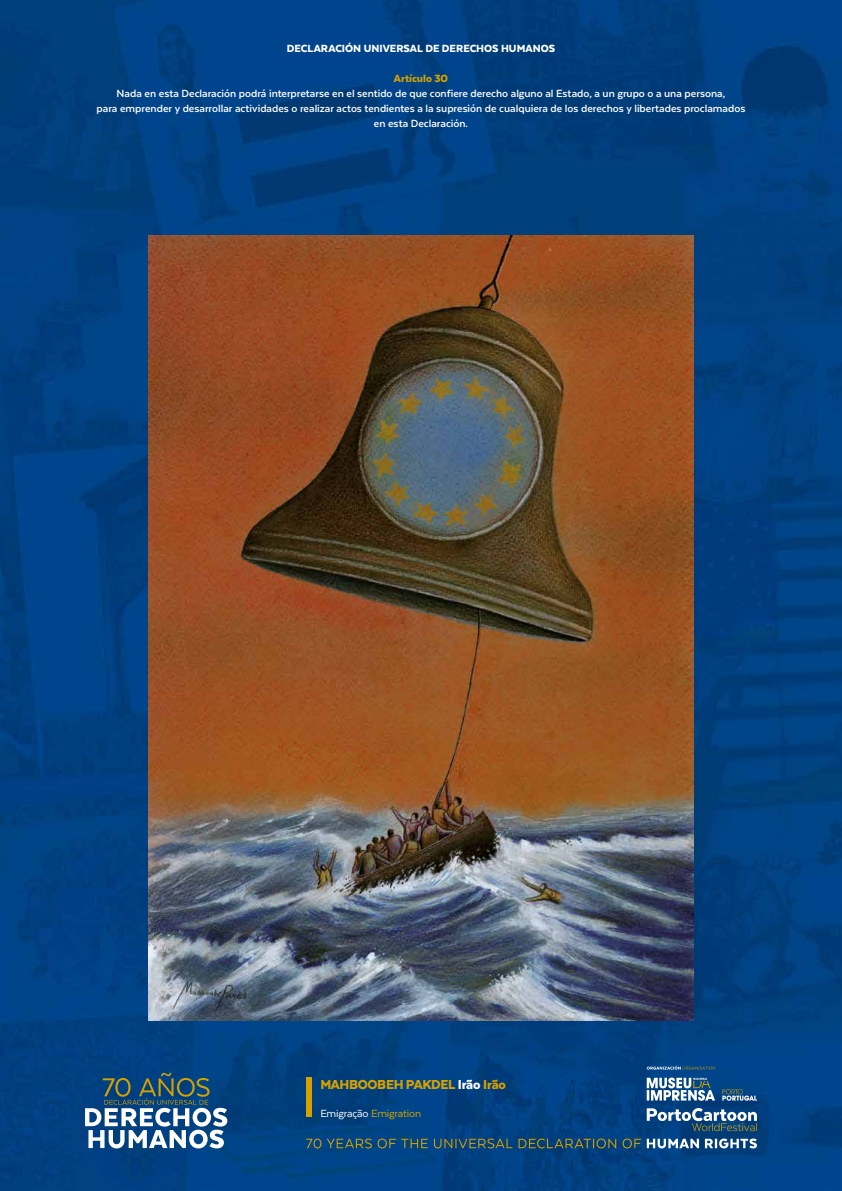
<style>
.page{position:relative;width:842px;height:1191px;background:#fff}
.page>*{position:absolute;margin:0;border:0;box-sizing:border-box;transform-origin:0 0}
.t1{font:900 15px "Texta";letter-spacing:-.02em;color:#d4a100}
.t2{font:700 12px/15px "Texta";color:#fff;text-align:center}
.t3{font:900 12px "Texta";color:#fff}
.t4{font:12px "Texta";letter-spacing:-.015em;color:#d4a100}
.t5{font:900 12px "Texta";color:#d4a100}
.s1{color:#fff}
</style>
<div class="page">
<img style="left:0;top:0;width:842px;height:1191px">
<svg style="left:647px;top:1138px;width:110px;height:10px"></svg>
<svg style="left:306px;top:1138px;width:335px;height:10px;background:#315764"></svg>
<svg style="left:647px;top:1108px;width:110px;height:23px"></svg>
<svg style="left:647px;top:1077px;width:68px;height:23px"></svg>
<div style="left:306px;top:1077px;width:6px;height:40px;background:#d4a100"></div>
<svg style="left:85px;top:1072px;width:142px;height:76px"></svg>
<svg style="left:722px;top:1089px;width:35px;height:11px"></svg>
<svg style="left:647px;top:1065px;width:68px;height:4px"></svg>
<img style="left:149px;top:235px;width:544px;height:785px">
<p class="t3" style="left:287px;top:42px;width:270px">DECLARACIÓN UNIVERSAL DE DERECHOS HUMANOS</p>
<p class="t5" style="left:394px;top:72px;width:56px">Artículo 30</p>
<p class="t2" style="left:97px;top:85px;width:650px">Nada en esta Declaración podrá interpretarse en el sentido de que confiere derecho alguno al Estado, a un grupo o a una persona,<br>para emprender y desarrollar actividades o realizar actos tendientes a la supresión de cualquiera de los derechos y libertades proclamados en esta Declaración.</p>
<p class="t1" style="left:320px;top:1076px;width:187px">MAHBOOBEH PAKDEL <span class="s1">Irão</span> Irão</p>
<p class="t4" style="left:320px;top:1107px;width:102px"><span class="s1">Emigração</span> Emigration</p>
</div>
